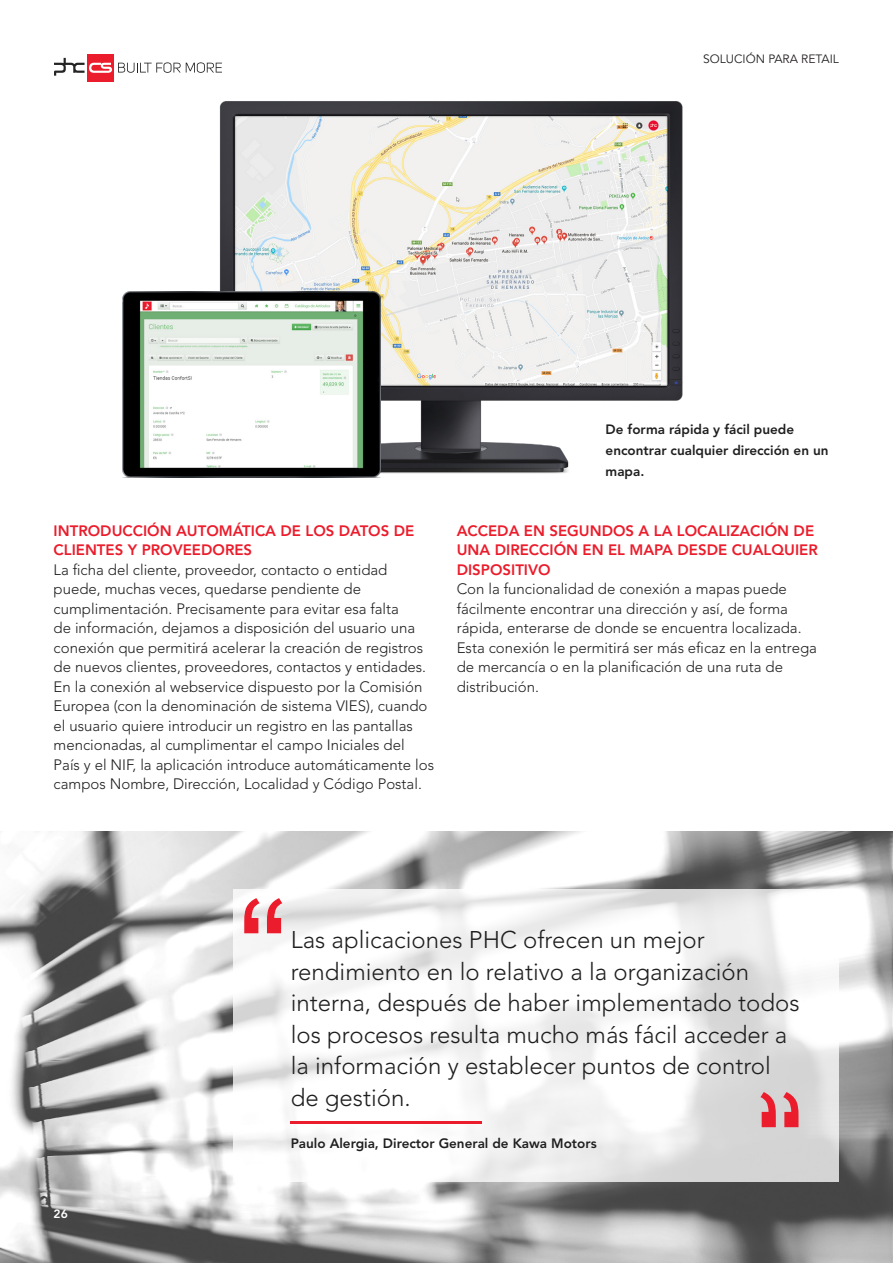
<style>
.page{position:relative;width:893px;height:1263px;background:#fff}
.page>*{position:absolute;margin:0;border:0;box-sizing:border-box;transform-origin:0 0}
.Paragraph_Style_2{font:150px "Arial";color:#eb1c2b}
.t1{font:300 24px/31.5px "Avenir LT Std";color:#201f1f}
.t2{font:300 15px/19.5px "Avenir LT Std";color:#201f1f}
.t3{font:800 15px/19.5px "Avenir LT Std";color:#eb1c2b}
.t4{font:800 13.5px/21px "Avenir LT Std";color:#201f1f}
.t5{font:12px "Avenir LT Std";color:#231f20}
.Paragraph_Style_1{font:800 12px "Avenir LT Std";color:#fff}
</style>
<div class="page">
<div style="left:87px;top:54px;width:27px;height:27px;background:#eb1c2b"></div>
<svg style="left:54px;top:58px;width:46px;height:18px"></svg>
<img style="left:0;top:831px;width:893px;height:432px">
<img style="left:100px;top:62px;width:583px;height:416px">
<img style="left:123px;top:291px;width:257px;height:186px">
<svg style="left:233px;top:889px;width:606px;height:292px"></svg>
<hr style="left:291px;top:1121px;width:191px;height:3px;background:#eb1c2b">
<svg style="left:760px;top:1092px;width:38px;height:35px"></svg>
<p class="t5" style="left:703px;top:52px;width:137px">SOLUCIÓN PARA RETAIL</p>
<p class="t3" style="left:54px;top:521px;width:362px">INTRODUCCIÓN AUTOMÁTICA DE LOS DATOS DE<br>CLIENTES Y PROVEEDORES</p>
<p class="t2" style="left:54px;top:560px;width:374px">La ficha del cliente, proveedor, contacto o entidad puede, muchas veces, quedarse pendiente de cumplimentación. Precisamente para evitar esa falta<br>de información, dejamos a disposición del usuario una conexión que permitirá acelerar la creación de registros de nuevos clientes, proveedores, contactos y entidades.</p>
<p class="t2" style="left:54px;top:677px;width:382px">En la conexión al webservice dispuesto por la Comisión Europea (con la denominación de sistema VIES), cuando el usuario quiere introducir un registro en las pantallas mencionadas, al cumplimentar el campo Iniciales del País y el NIF, la aplicación introduce automáticamente los campos Nombre, Dirección, Localidad y Código Postal.</p>
<p class="t4" style="left:606px;top:419px;width:225px">De forma rápida y fácil puede encontrar cualquier dirección en un mapa.</p>
<p class="t3" style="left:457px;top:521px;width:363px">ACCEDA EN SEGUNDOS A LA LOCALIZACIÓN DE<br>UNA DIRECCIÓN EN EL MAPA DESDE CUALQUIER<br>DISPOSITIVO</p>
<p class="t2" style="left:457px;top:579px;width:362px">Con la funcionalidad de conexión a mapas puede fácilmente encontrar una dirección y así, de forma rápida, enterarse de donde se encuentra localizada.<br>Esta conexión le permitirá ser más eficaz en la entrega de mercancía o en la planificación de una ruta de distribución.</p>
<p class="Paragraph_Style_1" style="left:54px;top:1207px;width:16px">26</p>
<p class="Paragraph_Style_2" style="left:238px;top:851px;width:51px">“</p>
<p class="t1" style="left:291px;top:924px;width:510px">Las aplicaciones PHC ofrecen un mejor rendimiento en lo relativo a la organización interna, después de haber implementado todos los procesos resulta mucho más fácil acceder a la información y establecer puntos de control de gestión.</p>
<p class="t4" style="left:291px;top:1132px;width:307px">Paulo Alergia, Director General de Kawa Motors</p>
</div>
